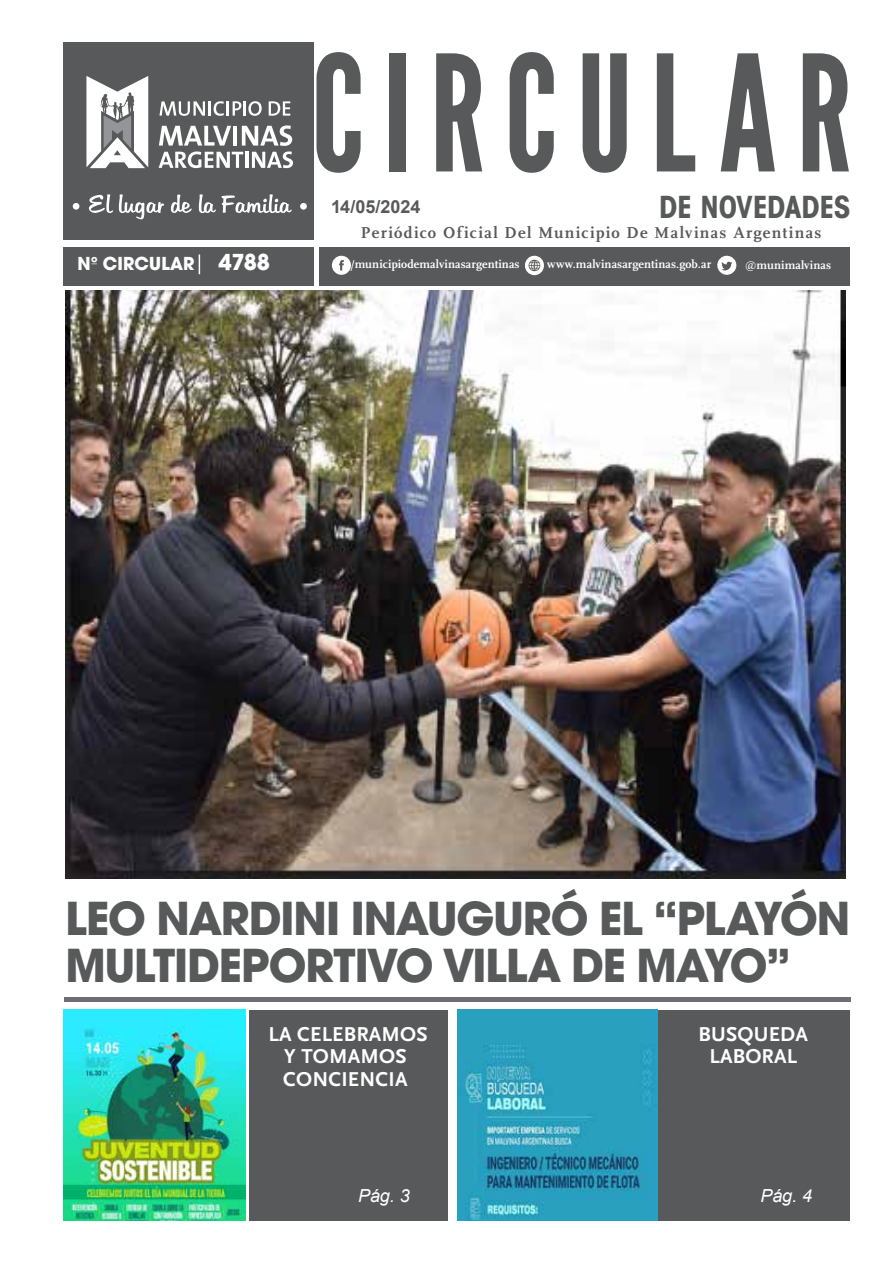
<style>
.page{position:relative;width:893px;height:1263px;background:#fff}
.page>*{position:absolute;margin:0;border:0;box-sizing:border-box;transform-origin:0 0}
.t1{font:160.65px "League Gothic";letter-spacing:.125em;color:#58595b;scale:.95 1}
.t2{font:700 49.5px/46.5px "Avant Garde Md ITC";letter-spacing:-.02em;color:#58595b}
.t3{font:700 condensed 30px "ITC Avant Garde Std";letter-spacing:-.015em;color:#58595b}
.t4{font:700 21px/22.5px "Scala Sans";letter-spacing:.01em;color:#fff;text-align:center}
.t5{font:700 19.5px "Avant Garde Md ITC";letter-spacing:.01em;color:#fff}
.t6{font:700 18px "Arial";letter-spacing:-.005em;color:#58595b}
.t7{font:italic 18px "Arial";letter-spacing:-.01em;color:#fff}
.t8{font:700 16.5px "Scala";letter-spacing:.08em;color:#58595b}
.t9{font:700 12px "Scala";letter-spacing:.01em;color:#fff}
.s1{font-size:24px}
</style>
<div class="page">
<div style="left:64px;top:247px;width:250px;height:38px;background:#58595b"></div>
<div style="left:64px;top:43px;width:250px;height:197px;background:#58595b"></div>
<div style="left:319px;top:247px;width:531px;height:38px;background:#58595b"></div>
<svg style="left:199px;top:254px;width:1px;height:20px"></svg>
<svg style="left:86px;top:76px;width:62px;height:92px"></svg>
<svg style="left:159px;top:101px;width:103px;height:15px"></svg>
<svg style="left:269px;top:101px;width:21px;height:15px"></svg>
<svg style="left:159px;top:125px;width:134px;height:43px"></svg>
<svg style="left:89px;top:194px;width:24px;height:19px"></svg>
<svg style="left:119px;top:194px;width:45px;height:25px"></svg>
<svg style="left:171px;top:195px;width:21px;height:18px"></svg>
<svg style="left:199px;top:194px;width:93px;height:19px"></svg>
<div style="left:73px;top:203px;width:6px;height:7px;background:#fff;border-radius:50%"></div>
<div style="left:300px;top:203px;width:7px;height:7px;background:#fff;border-radius:50%"></div>
<hr style="left:64px;top:997px;width:786px;height:4px;background:#6d6e71">
<div style="left:332px;top:256px;width:19px;height:19px;background:#fff;border-radius:50%"></div>
<svg style="left:339px;top:260px;width:5px;height:10px"></svg>
<div style="left:717px;top:256px;width:19px;height:19px;background:#fff;border-radius:50%"></div>
<svg style="left:721px;top:262px;width:11px;height:8px"></svg>
<svg style="left:525px;top:256px;width:19px;height:19px"></svg>
<svg style="left:529px;top:259px;width:12px;height:13px"></svg>
<div style="left:657px;top:1010px;width:193px;height:210px;background:#58595b"></div>
<div style="left:250px;top:1010px;width:198px;height:210px;background:#58595b"></div>
<img style="left:64px;top:1010px;width:182px;height:210px">
<img style="left:458px;top:1010px;width:200px;height:210px">
<img style="left:65px;top:290px;width:781px;height:588px">
<h1 class="t1" style="left:311px;top:18px;width:570px">CIRCULAR</h1>
<h3 class="t6" style="left:331px;top:194px;width:91px">14/05/2024</h3>
<h3 class="t3" style="left:659px;top:187px;width:193px">DE NOVEDADES</h3>
<h3 class="t8" style="left:361px;top:223px;width:462px">Periódico Oficial Del Municipio De Malvinas Argentinas</h3>
<h3 class="t5" style="left:77px;top:252px;width:194px">Nº CIRCULAR <span class="s1">4788</span></h3>
<p class="t9" style="left:350px;top:257px;width:171px">/municipiodemalvinasargentinas</p>
<p class="t9" style="left:547px;top:257px;width:165px">www.malvinasargentinas.gob.ar</p>
<p class="t9" style="left:745px;top:258px;width:88px">@munimalvinas</p>
<h2 class="t2" style="left:65px;top:895px;width:786px">LEO NARDINI INAUGURÓ EL “PLAYÓN<br>MULTIDEPORTIVO VILLA DE MAYO”</h2>
<h3 class="t4" style="left:268px;top:1023px;width:161px">LA CELEBRAMOS<br>Y TOMAMOS<br>CONCIENCIA</h3>
<h3 class="t4" style="left:699px;top:1023px;width:111px">BUSQUEDA<br>LABORAL</h3>
<h3 class="t7" style="left:358px;top:1184px;width:53px">Pág. 3</h3>
<h3 class="t7" style="left:761px;top:1184px;width:53px">Pág. 4</h3>
</div>
